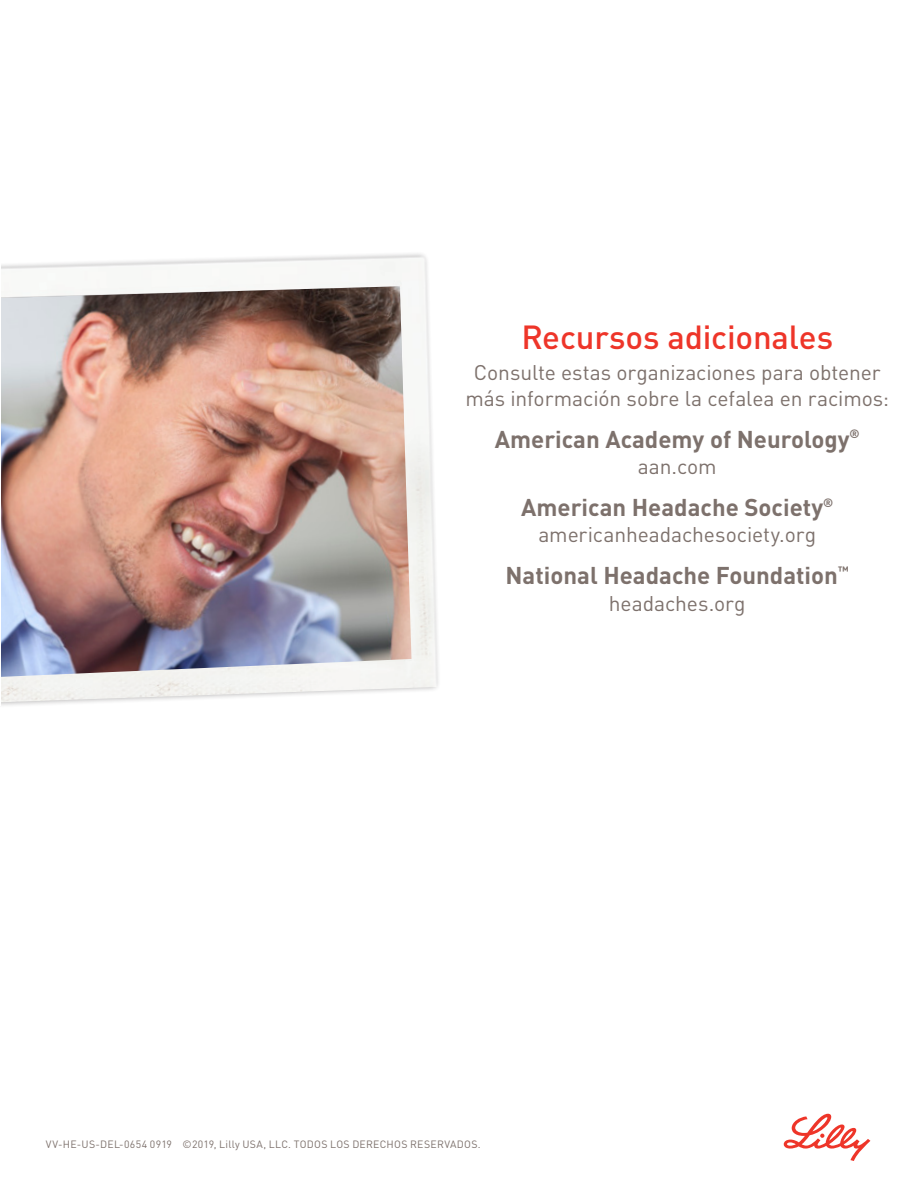
<style>
.page{position:relative;width:918px;height:1188px;background:#fff}
.page>*{position:absolute;margin:0;border:0;box-sizing:border-box;transform-origin:0 0}
.Head{font:500 33px "DINOT";letter-spacing:-.005em;color:#ee3529}
.t1{font:700 24px "DINOT";color:#7d716c}
.Body{font:21px/26.2px "DINOT";letter-spacing:-.005em;color:#7d716c;text-align:center}
.t2{font:10.5px "DINOT";letter-spacing:.025em;color:#7d716c}
</style>
<div class="page">
<svg style="left:784px;top:1114px;width:86px;height:47px"></svg>
<img style="left:1px;top:286px;width:411px;height:391px">
<p class="Head" style="left:521px;top:315px;width:313px">Recursos adicionales</p>
<p class="Body" style="left:465px;top:358px;width:425px">Consulte estas organizaciones para obtener más información sobre la cefalea en racimos:</p>
<p class="t1" style="left:495px;top:423px;width:366px">American Academy of Neurology<sup>®</sup></p>
<p class="Body" style="left:638px;top:453px;width:80px">aan.com</p>
<p class="t1" style="left:521px;top:491px;width:314px">American Headache Society<sup>®</sup></p>
<p class="Body" style="left:538px;top:521px;width:279px">americanheadachesociety.org</p>
<p class="t1" style="left:505px;top:560px;width:345px">National Headache Foundation<sup>™</sup></p>
<p class="Body" style="left:609px;top:589px;width:138px">headaches.org</p>
<p class="t2" style="left:130px;top:1137px;width:33px">433 1</p>
<p class="t2" style="left:293px;top:1137px;width:120px">ALL RIGHTS RESERVED.</p>
<p class="t2" style="left:46px;top:1137px;width:436px">VV-HE-US-DEL-0654 0919 ©2019, Lilly USA, LLC. TODOS LOS DERECHOS RESERVADOS.</p>
</div>
